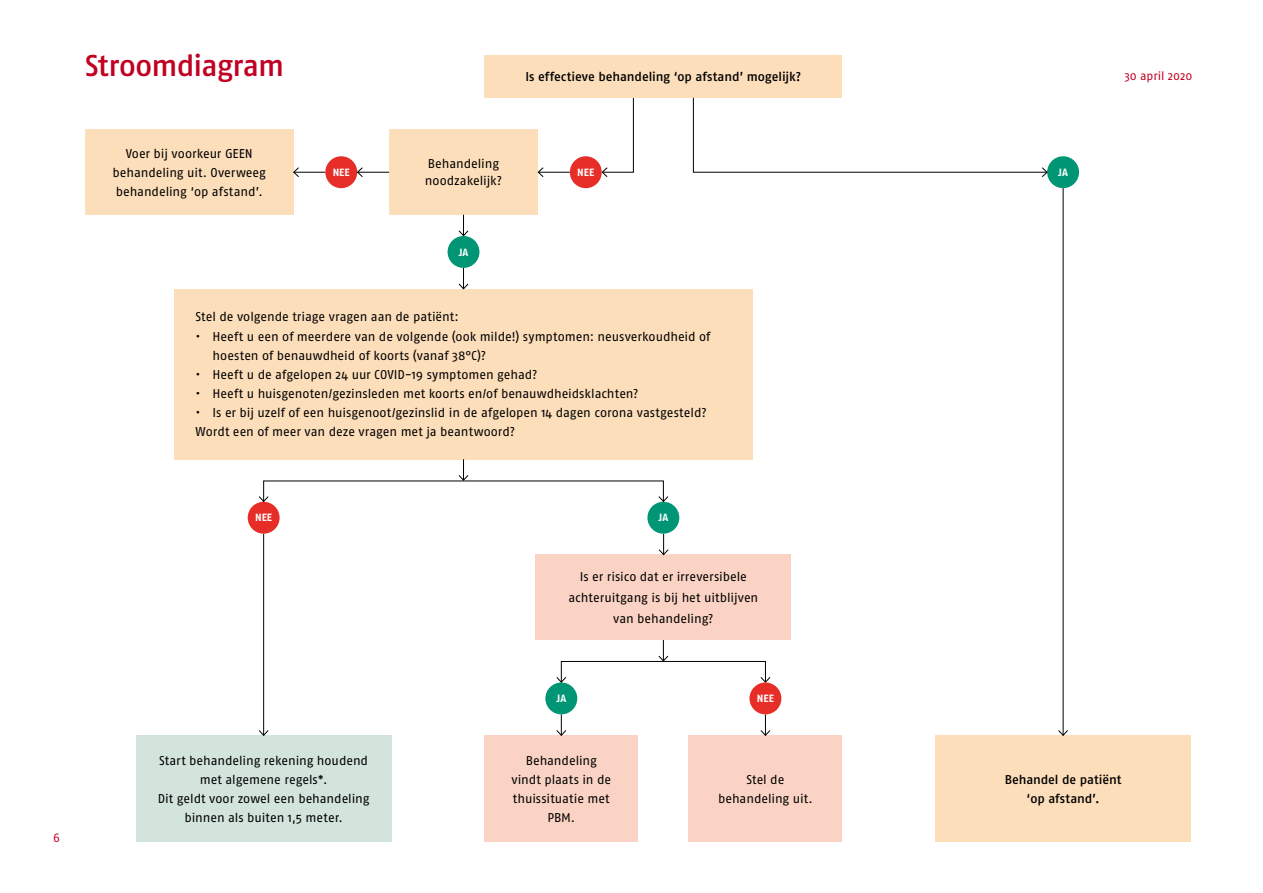
<style>
.page{position:relative;width:1263px;height:893px;background:#fff}
.page>*{position:absolute;margin:0;border:0;box-sizing:border-box;transform-origin:0 0}
.t1{font:500 30px "Fago No";letter-spacing:-.025em;color:#c10122}
.t2{font:12.75px/19.2px "Fago No";letter-spacing:-.005em;color:#000;text-align:center}
.t3{font:500 12.75px/19.2px "Fago No";letter-spacing:-.005em;color:#000;text-align:center}
.t4{font:12px "Fago No";letter-spacing:-.005em;color:#c10122}
.t5{font:12px "Fago No Tf";color:#c10122}
.t6{font:700 10.5px "Fago No";color:#fff}
</style>
<div class="page">
<div style="left:935px;top:736px;width:256px;height:106px;background:#fddebb"></div>
<div style="left:174px;top:289px;width:579px;height:170px;background:#fddebb"></div>
<div style="left:389px;top:130px;width:149px;height:85px;background:#fddebb"></div>
<div style="left:85px;top:130px;width:208px;height:85px;background:#fddebb"></div>
<svg style="left:602px;top:98px;width:32px;height:79px"></svg>
<div style="left:485px;top:55px;width:357px;height:43px;background:#fddebb"></div>
<div style="left:485px;top:736px;width:153px;height:106px;background:#fbd3c4"></div>
<div style="left:689px;top:736px;width:153px;height:106px;background:#fbd3c4"></div>
<div style="left:536px;top:555px;width:255px;height:85px;background:#fbd3c4"></div>
<svg style="left:458px;top:268px;width:11px;height:21px"></svg>
<div style="left:136px;top:736px;width:255px;height:106px;background:#d3e4dc"></div>
<hr style="left:294px;top:172px;width:31px;height:1px;background:#000">
<svg style="left:293px;top:167px;width:6px;height:10px"></svg>
<div style="left:325px;top:156px;width:32px;height:32px;background:#e62d27;border-radius:50%"></div>
<div style="left:1047px;top:156px;width:32px;height:32px;background:#009675;border-radius:50%"></div>
<hr style="left:357px;top:172px;width:32px;height:1px;background:#000">
<svg style="left:357px;top:167px;width:6px;height:10px"></svg>
<hr style="left:538px;top:172px;width:32px;height:1px;background:#000">
<svg style="left:538px;top:167px;width:6px;height:10px"></svg>
<div style="left:570px;top:156px;width:32px;height:32px;background:#e62d27;border-radius:50%"></div>
<svg style="left:458px;top:215px;width:11px;height:21px"></svg>
<div style="left:448px;top:236px;width:31px;height:32px;background:#009675;border-radius:50%"></div>
<svg style="left:658px;top:534px;width:11px;height:21px"></svg>
<div style="left:647px;top:502px;width:32px;height:32px;background:#009675;border-radius:50%"></div>
<svg style="left:658px;top:640px;width:10px;height:21px"></svg>
<svg style="left:556px;top:714px;width:10px;height:22px"></svg>
<svg style="left:760px;top:714px;width:11px;height:22px"></svg>
<div style="left:545px;top:682px;width:32px;height:32px;background:#009675;border-radius:50%"></div>
<div style="left:561px;top:661px;width:205px;height:21px;border:1px solid #000"></div>
<svg style="left:760px;top:677px;width:11px;height:5px"></svg>
<svg style="left:556px;top:677px;width:10px;height:6px"></svg>
<hr style="left:263px;top:534px;width:1px;height:201px;background:#000">
<svg style="left:258px;top:730px;width:11px;height:6px"></svg>
<svg style="left:458px;top:459px;width:11px;height:22px"></svg>
<div style="left:248px;top:502px;width:32px;height:32px;background:#e62d27;border-radius:50%"></div>
<svg style="left:658px;top:496px;width:10px;height:6px"></svg>
<svg style="left:258px;top:496px;width:11px;height:6px"></svg>
<div style="left:749px;top:682px;width:32px;height:32px;background:#e62d27;border-radius:50%"></div>
<svg style="left:693px;top:97px;width:355px;height:80px"></svg>
<hr style="left:1063px;top:188px;width:1px;height:547px;background:#000">
<svg style="left:1058px;top:730px;width:10px;height:6px"></svg>
<h1 class="t1" style="left:85px;top:49px;width:201px">Stroomdiagram</h1>
<p class="t2" style="left:112px;top:144px;width:155px">Voer bij voorkeur GEEN behandeling uit. Overweeg behandeling ‘op afstand’.</p>
<p class="t3" style="left:525px;top:67px;width:277px">Is effectieve behandeling ‘op afstand’ mogelijk?</p>
<p class="t2" style="left:425px;top:155px;width:79px;line-height:17px;text-align:left">Behandeling noodzakelijk?</p>
<p class="t6" style="left:333px;top:166px;width:18px">NEE</p>
<p class="t6" style="left:1058px;top:166px;width:11px">JA</p>
<p class="t6" style="left:577px;top:166px;width:18px">NEE</p>
<p class="t6" style="left:459px;top:246px;width:11px">JA</p>
<p class="t2" style="left:196px;top:307px;width:265px">Stel de volgende triage vragen aan de patiënt:</p>
<p class="t2" style="left:213px;top:326px;width:499px;text-align:left;text-indent:-17px">• Heeft u een of meerdere van de volgende (ook milde!) symptomen: neusverkoudheid of hoesten of benauwdheid of koorts (vanaf 38°C)?</p>
<p class="t2" style="left:196px;top:365px;width:343px">• Heeft u de afgelopen 24 uur COVID-19 symptomen gehad?</p>
<p class="t2" style="left:196px;top:384px;width:444px">• Heeft u huisgenoten/gezinsleden met koorts en/of benauwdheidsklachten?</p>
<p class="t2" style="left:196px;top:403px;width:513px;text-align:left">• Is er bij uzelf of een huisgenoot/gezinslid in de afgelopen 14 dagen corona vastgesteld?<br>Wordt een of meer van deze vragen met ja beantwoord?</p>
<p class="t4" style="left:1124px;top:69px;width:70px">30 april 2020</p>
<p class="t5" style="left:53px;top:831px;width:8px">6</p>
<p class="t6" style="left:255px;top:512px;width:18px">NEE</p>
<p class="t2" style="left:158px;top:750px;width:213px">Start behandeling rekening houdend met algemene regels*.<br>Dit geldt voor zowel een behandeling binnen als buiten 1,5 meter.</p>
<p class="t6" style="left:658px;top:512px;width:11px">JA</p>
<p class="t2" style="left:568px;top:566px;width:191px;line-height:21.3px">Is er risico dat er irreversibele achteruitgang is bij het uitblijven van behandeling?</p>
<p class="t6" style="left:556px;top:692px;width:11px">JA</p>
<p class="t2" style="left:511px;top:750px;width:101px">Behandeling vindt plaats in de thuissituatie met<br>PBM.</p>
<p class="t6" style="left:757px;top:692px;width:18px">NEE</p>
<p class="t2" style="left:718px;top:770px;width:96px">Stel de behandeling uit.</p>
<p class="t3" style="left:1005px;top:770px;width:118px">Behandel de patiënt ‘op afstand’.</p>
</div>
